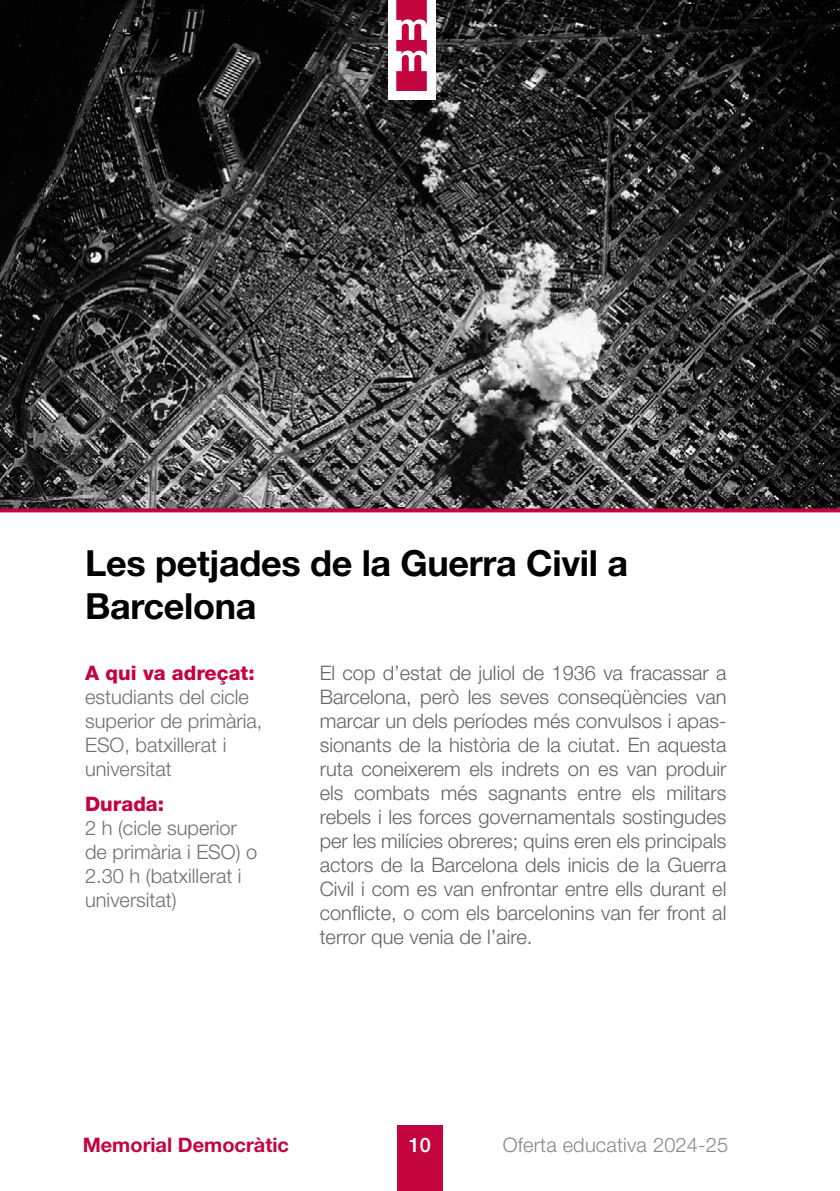
<style>
.page{position:relative;width:840px;height:1191px;background:#fff}
.page>*{position:absolute;margin:0;border:0;box-sizing:border-box;transform-origin:0 0}
.t1{font:700 36px/43.2px "Helvetica Neue LT Std";letter-spacing:-.01em;color:#000}
.t2{font:300 20px/24px "Helvetica Neue LT Std";color:#646363;text-align:justify}
.t3{font:300 20px/24px "Helvetica Neue LT Std";color:#706f6f}
.t4{font:300 20px "Helvetica Neue LT Std";letter-spacing:.01em;color:#878787}
.t5{font:800 20px "Helvetica Neue LT Std";color:#c4043f}
.t6{font:700 20px "Helvetica Neue LT Std";color:#c4043f}
.t7{font:500 20px "Helvetica Neue LT Std";color:#fff}
</style>
<div class="page">
<div style="left:397px;top:1125px;width:45px;height:66px;background:#c4043f"></div>
<img style="left:0;top:0;width:839px;height:508px">
<div style="left:387px;top:0;width:48px;height:99px;background:#fff"></div>
<svg style="left:396px;top:0;width:41px;height:91px"></svg>
<svg style="left:0;top:508px;width:839px;height:4px;background:#b70c40"></svg>
<h1 class="t1" style="left:85px;top:540px;width:544px">Les petjades de la Guerra Civil a<br>Barcelona</h1>
<p class="t5" style="left:85px;top:660px;width:171px">A qui va adreçat:</p>
<p class="t3" style="left:85px;top:684px;width:179px">estudiants del cicle superior de primària,<br>ESO, batxillerat i universitat</p>
<p class="t5" style="left:85px;top:792px;width:80px">Durada:</p>
<p class="t3" style="left:85px;top:815px;width:173px">2 h (cicle superior de primària i ESO) o<br>2.30 h (batxillerat i universitat)</p>
<p class="t2" style="left:319px;top:660px;width:408px">El cop d’estat de juliol de 1936 va fracassar a Barcelona, però les seves conseqüències van marcar un dels períodes més convulsos i apas&shy;sionants de la història de la ciutat. En aquesta ruta coneixerem els indrets on es van produir els combats més sagnants entre els militars rebels i les forces governamentals sostingudes per les milícies obreres; quins eren els principals actors de la Barcelona dels inicis de la Guerra Civil i com es van enfrontar entre ells durant el conflicte, o com els barcelonins van fer front al terror que venia de l’aire.</p>
<p class="t6" style="left:83px;top:1132px;width:208px">Memorial Democràtic</p>
<p class="t7" style="left:408px;top:1132px;width:24px">10</p>
<p class="t4" style="left:502px;top:1132px;width:227px">Oferta educativa 2024-25</p>
</div>
